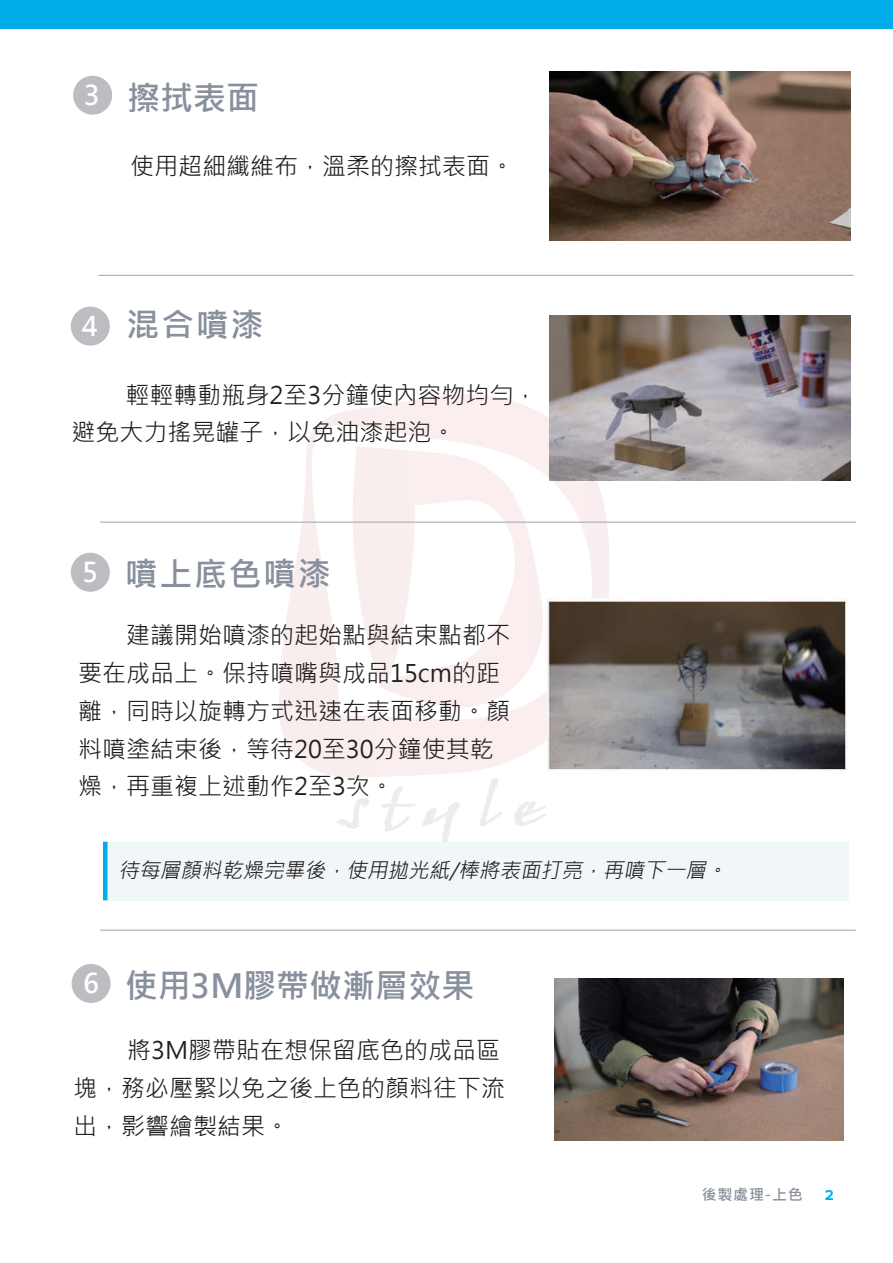
<style>
.page{position:relative;width:893px;height:1263px;background:#fff}
.page>*{position:absolute;margin:0;border:0;box-sizing:border-box;transform-origin:0 0}
.t1{font:700 33px "Microsoft Jheng Hei";color:#88909d}
.t2{font:24px/37.8px "Microsoft Jheng Hei";color:#231f20}
.t3{font:italic 21px "Microsoft Jheng Hei";color:#231f20}
.t4{font:700 15px "Microsoft Jheng Hei";letter-spacing:.05em;color:#88909d}
.t5{font:700 15px "Proxima Nova";color:#00aeea}
.s1{font-size:27px;color:#fff}
</style>
<div class="page">
<div style="left:71px;top:553px;width:39px;height:39px;background:#bcbdc0;border-radius:50%"></div>
<svg style="left:279px;top:394px;width:330px;height:383px"></svg>
<svg style="left:353px;top:447px;width:190px;height:260px"></svg>
<svg style="left:336px;top:798px;width:33px;height:31px"></svg>
<svg style="left:381px;top:787px;width:79px;height:55px"></svg>
<svg style="left:480px;top:778px;width:22px;height:48px"></svg>
<svg style="left:514px;top:801px;width:32px;height:25px"></svg>
<div style="left:72px;top:964px;width:39px;height:39px;background:#bcbdc0;border-radius:50%"></div>
<hr style="left:100px;top:930px;width:756px;height:1px;background:#9da4ab">
<div style="left:0;top:0;width:893px;height:28px;background:#00ade9"></div>
<img style="left:549px;top:71px;width:302px;height:169px">
<div style="left:73px;top:76px;width:39px;height:39px;background:#bcbdc0;border-radius:50%"></div>
<hr style="left:98px;top:275px;width:756px;height:1px;background:#9da4ab">
<hr style="left:100px;top:522px;width:756px;height:1px;background:#9da4ab">
<div style="left:71px;top:307px;width:39px;height:39px;background:#bcbdc0;border-radius:50%"></div>
<img style="left:549px;top:316px;width:302px;height:164px">
<img style="left:547px;top:598px;width:300px;height:173px">
<div style="left:107px;top:842px;width:742px;height:58px;background:#f1f6f9"></div>
<hr style="left:103px;top:842px;width:4px;height:58px;background:#00aeea">
<img style="left:555px;top:978px;width:289px;height:162px">
<h1 class="t1" style="left:84px;top:77px;width:177px"><sup>3</sup> 擦拭表面</h1>
<p class="t2" style="left:130px;top:147px;width:386px">使用超細纖維布，溫柔的擦拭表面。</p>
<h1 class="t1" style="left:82px;top:304px;width:183px"><span class="s1">4</span> 混合噴漆</h1>
<p class="t2" style="left:71px;top:376px;width:467px;text-indent:54px">輕輕轉動瓶身2至3分鐘使內容物均勻，避免大力搖晃罐子，以免油漆起泡。</p>
<h1 class="t1" style="left:82px;top:553px;width:250px"><span class="s1">5</span> 噴上底色噴漆</h1>
<p class="t2" style="left:78px;top:616px;width:433px;text-indent:48px">建議開始噴漆的起始點與結束點都不要在成品上。保持噴嘴與成品15cm的距離，同時以旋轉方式迅速在表面移動。顏料噴塗結束後，等待20至30分鐘使其乾燥，再重複上述動作2至3次。</p>
<p class="t3" style="left:119px;top:857px;width:615px">待每層顏料乾燥完畢後，使用拋光紙/棒將表面打亮，再噴下一層。</p>
<h1 class="t1" style="left:83px;top:966px;width:393px"><sup>6</sup> 使用3M膠帶做漸層效果</h1>
<p class="t2" style="left:73px;top:1031px;width:433px;text-indent:54px">將3M膠帶貼在想保留底色的成品區塊，務必壓緊以免之後上色的顏料往下流出，影響繪製結果。</p>
<p class="t4" style="left:702px;top:1185px;width:102px">後製處理-上色</p>
<p class="t5" style="left:825px;top:1186px;width:10px">2</p>
</div>
